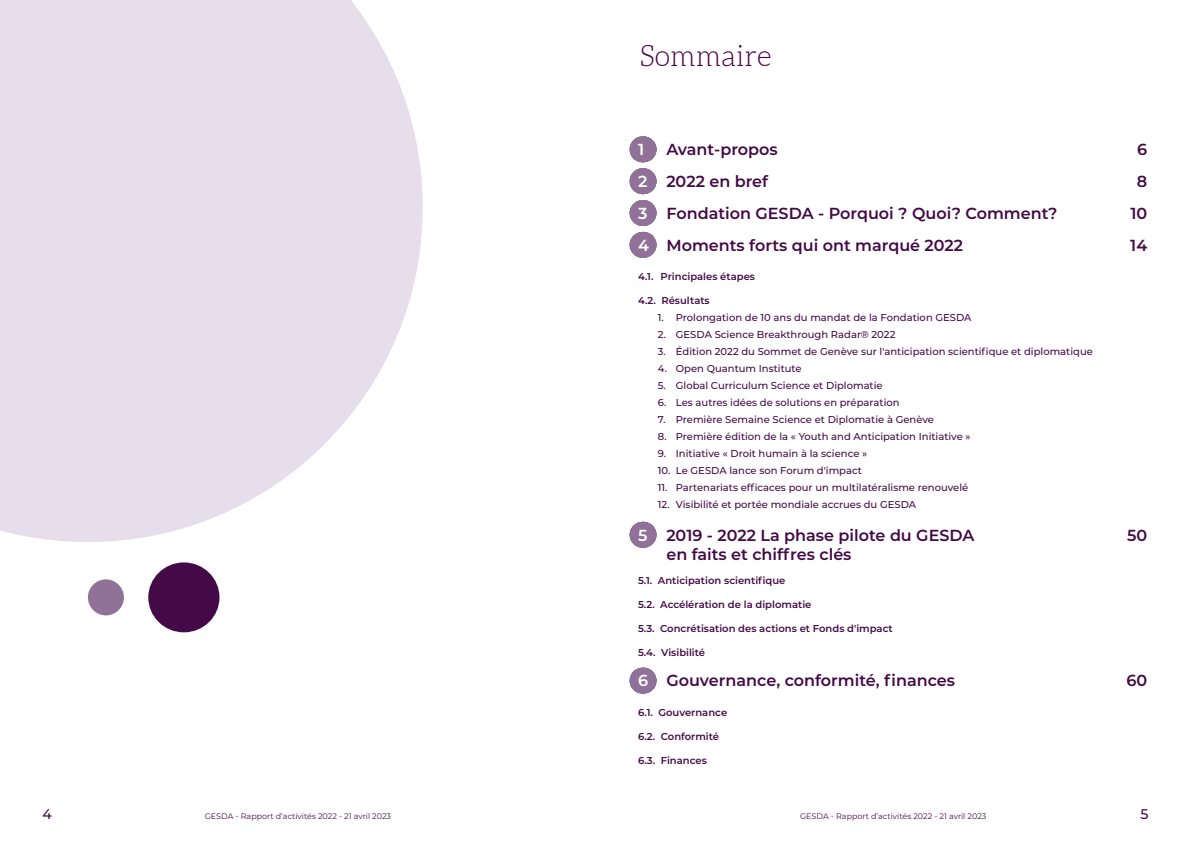
<style>
.page{position:relative;width:1191px;height:842px;background:#fff}
.page>*{position:absolute;margin:0;border:0;box-sizing:border-box;transform-origin:0 0}
.t1{font:300 29px "Aleo";color:#4e0347}
.t2{font:600 16px "Montserrat";color:#440a47}
.t3{font:600 16px "Montserrat";color:#fff}
.t4{font:500 14px "Montserrat";color:#440a47}
.t5{font:500 10px "Montserrat";color:#440a47}
.t6{font:600 10px "Montserrat";color:#440a47}
.t7{font:8px "Montserrat";color:#440a47}
.s1{color:#fff}
</style>
<div class="page">
<div style="left:553px;top:44px;width:81px;height:81px;border:1px solid #fff;border-radius:50%"></div>
<svg style="left:0;top:0;width:423px;height:542px;background:#e9e3ed"></svg>
<div style="left:88px;top:579px;width:36px;height:36px;background:#907298;border-radius:50%"></div>
<div style="left:148px;top:562px;width:71px;height:70px;background:#440a47;border-radius:50%"></div>
<svg style="left:642px;top:136px;width:1px;height:26px"></svg>
<svg style="left:642px;top:168px;width:1px;height:26px"></svg>
<svg style="left:642px;top:200px;width:1px;height:26px"></svg>
<svg style="left:642px;top:232px;width:1px;height:26px"></svg>
<svg style="left:642px;top:522px;width:1px;height:26px"></svg>
<svg style="left:642px;top:668px;width:1px;height:26px"></svg>
<h1 class="t1" style="left:640px;top:39px;width:133px">Sommaire</h1>
<h2 class="t3" style="left:638px;top:138px;width:8px">1</h2>
<h2 class="t2" style="left:666px;top:138px;width:113px">Avant-propos</h2>
<h2 class="t2" style="left:1137px;top:138px;width:12px">6</h2>
<h2 class="t2" style="left:638px;top:170px;width:132px"><span class="s1">2</span> 2022 en bref</h2>
<h2 class="t2" style="left:1136px;top:170px;width:12px">8</h2>
<h2 class="t2" style="left:638px;top:202px;width:421px"><span class="s1">3</span> Fondation GESDA - Porquoi ? Quoi? Comment?</h2>
<h2 class="t2" style="left:1130px;top:202px;width:18px">10</h2>
<h2 class="t2" style="left:638px;top:234px;width:327px"><span class="s1">4</span> Moments forts qui ont marqué 2022</h2>
<h2 class="t2" style="left:1130px;top:234px;width:18px">14</h2>
<p class="t6" style="left:638px;top:270px;width:118px">4.1. Principales étapes</p>
<p class="t6" style="left:638px;top:294px;width:73px">4.2. Résultats</p>
<p class="t5" style="left:658px;top:311px;width:315px">1. Prolongation de 10 ans du mandat de la Fondation GESDA</p>
<p class="t5" style="left:658px;top:328px;width:239px">2. GESDA Science Breakthrough Radar® 2022</p>
<p class="t5" style="left:658px;top:345px;width:436px">3. Édition 2022 du Sommet de Genève sur l'anticipation scientifique et diplomatique</p>
<p class="t5" style="left:658px;top:362px;width:145px">4. Open Quantum Institute</p>
<p class="t5" style="left:658px;top:379px;width:226px">5. Global Curriculum Science et Diplomatie</p>
<p class="t5" style="left:658px;top:396px;width:243px">6. Les autres idées de solutions en préparation</p>
<p class="t5" style="left:658px;top:413px;width:278px">7. Première Semaine Science et Diplomatie à Genève</p>
<p class="t5" style="left:658px;top:430px;width:314px">8. Première édition de la « Youth and Anticipation Initiative »</p>
<p class="t5" style="left:658px;top:447px;width:211px">9. Initiative « Droit humain à la science »</p>
<p class="t5" style="left:658px;top:464px;width:206px">10. Le GESDA lance son Forum d'impact</p>
<p class="t5" style="left:658px;top:481px;width:312px">11. Partenariats efficaces pour un multilatéralisme renouvelé</p>
<p class="t5" style="left:658px;top:498px;width:260px">12. Visibilité et portée mondiale accrues du GESDA</p>
<h2 class="t2" style="left:638px;top:523px;width:338px"><span class="s1">5</span> 2019 - 2022 La phase pilote du GESDA</h2>
<h2 class="t2" style="left:1127px;top:523px;width:22px">50</h2>
<h2 class="t2" style="left:666px;top:543px;width:187px">en faits et chiffres clés</h2>
<p class="t6" style="left:638px;top:573px;width:149px">5.1. Anticipation scientifique</p>
<p class="t6" style="left:638px;top:597px;width:175px">5.2. Accélération de la diplomatie</p>
<p class="t6" style="left:638px;top:621px;width:256px">5.3. Concrétisation des actions et Fonds d'impact</p>
<p class="t6" style="left:638px;top:645px;width:69px">5.4. Visibilité</p>
<h2 class="t2" style="left:638px;top:669px;width:318px"><span class="s1">6</span> Gouvernance, conformité, finances</h2>
<h2 class="t2" style="left:1126px;top:669px;width:22px">60</h2>
<p class="t6" style="left:638px;top:705px;width:91px">6.1. Gouvernance</p>
<p class="t6" style="left:638px;top:729px;width:83px">6.2. Conformité</p>
<p class="t6" style="left:638px;top:753px;width:70px">6.3. Finances</p>
<h3 class="t4" style="left:43px;top:804px;width:11px">4</h3>
<p class="t7" style="left:205px;top:811px;width:188px">GESDA - Rapport d’activités 2022 - 21 avril 2023</p>
<p class="t7" style="left:800px;top:811px;width:188px">GESDA - Rapport d’activités 2022 - 21 avril 2023</p>
<h3 class="t4" style="left:1140px;top:804px;width:10px">5</h3>
</div>
